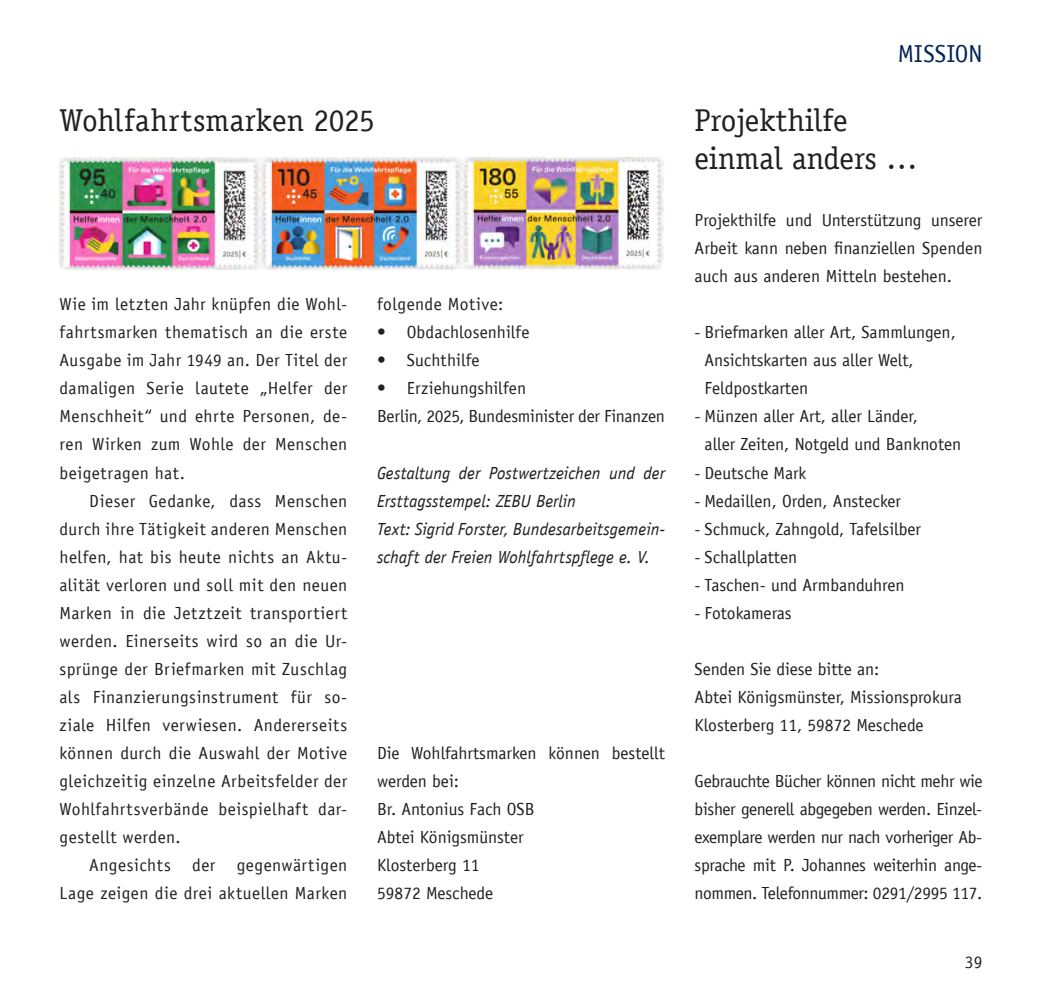
<style>
.page{position:relative;width:1042px;height:993px;background:#fff}
.page>*{position:absolute;margin:0;border:0;box-sizing:border-box;transform-origin:0 0}
.t1{font:31.5px/38.5px "Officina Serif LT";color:#231f20}
.t2{font:24.5px "Officina Sans LT";color:#002451}
.t3{font:17.5px/28px "Officina Sans LT";color:#231f20}
.t4{font:italic 17.5px/28px "Officina Sans LT";color:#231f20}
.t5{font:17.5px/28px "Officina Sans LT";letter-spacing:.025em;color:#231f20;text-align:right}
</style>
<div class="page">
<img style="left:60px;top:158px;width:604px;height:111px">
<h1 class="t1" style="left:60px;top:101px;width:317px">Wohlfahrtsmarken 2025</h1>
<p class="t3" style="left:60px;top:290px;width:289px;text-align:justify">Wie im letzten Jahr knüpfen die Wohl&shy;fahrtsmarken thematisch an die erste Ausgabe im Jahr 1949 an. Der Titel der damaligen Serie lautete „Helfer der Menschheit“ und ehrte Personen, de&shy;ren Wirken zum Wohle der Menschen beigetragen hat.</p>
<p class="t3" style="left:60px;top:486px;width:289px;text-align:justify;text-indent:30px">Dieser Gedanke, dass Menschen durch ihre Tätigkeit anderen Menschen helfen, hat bis heute nichts an Aktu&shy;alität verloren und soll mit den neuen Marken in die Jetztzeit transportiert werden. Einerseits wird so an die Ur&shy;sprünge der Briefmarken mit Zuschlag als Finanzierungsinstrument für so&shy;ziale Hilfen verwiesen. Andererseits können durch die Auswahl der Motive gleichzeitig einzelne Arbeitsfelder der Wohlfahrtsverbände beispielhaft dar&shy;gestellt werden.</p>
<p class="t5" style="left:60px;top:850px;width:289px">Angesichts der gegenwärtigen<br>Lage zeigen die drei aktuellen Marken</p>
<p class="t5" style="left:377px;top:290px;width:128px">folgende Motive:</p>
<p class="t3" style="left:377px;top:318px;width:154px">• Obdachlosenhilfe</p>
<p class="t3" style="left:377px;top:346px;width:104px">• Suchthilfe</p>
<p class="t3" style="left:377px;top:374px;width:289px">• Erziehungshilfen<br>Berlin, 2025, Bundesminister der Finanzen</p>
<p class="t4" style="left:377px;top:458px;width:289px">Gestaltung der Postwertzeichen und der Ersttagsstempel: ZEBU Berlin<br>Text: Sigrid Forster, Bundesarbeitsgemein&shy;schaft der Freien Wohlfahrtspflege e. V.</p>
<p class="t3" style="left:377px;top:738px;width:289px">Die Wohlfahrtsmarken können bestellt werden bei:<br>Br. Antonius Fach OSB<br>Abtei Königsmünster<br>Klosterberg 11<br>59872 Meschede</p>
<h2 class="t2" style="left:898px;top:40px;width:86px">MISSION</h2>
<h1 class="t1" style="left:694px;top:101px;width:224px">Projekthilfe einmal anders …</h1>
<p class="t3" style="left:694px;top:206px;width:289px;text-align:justify">Projekthilfe und Unterstützung unserer Arbeit kann neben finanziellen Spenden auch aus anderen Mitteln bestehen.</p>
<p class="t3" style="left:704px;top:318px;width:253px;text-indent:-10px">- Briefmarken aller Art, Sammlungen,<br>Ansichtskarten aus aller Welt,<br>Feldpostkarten</p>
<p class="t3" style="left:704px;top:402px;width:258px;text-indent:-10px">- Münzen aller Art, aller Länder,<br>aller Zeiten, Notgeld und Banknoten</p>
<p class="t3" style="left:694px;top:458px;width:113px">- Deutsche Mark</p>
<p class="t3" style="left:694px;top:486px;width:208px">- Medaillen, Orden, Anstecker</p>
<p class="t3" style="left:694px;top:514px;width:228px">- Schmuck, Zahngold, Tafelsilber</p>
<p class="t3" style="left:694px;top:542px;width:104px">- Schallplatten</p>
<p class="t3" style="left:694px;top:570px;width:211px">- Taschen- und Armbanduhren</p>
<p class="t3" style="left:694px;top:598px;width:99px">- Fotokameras</p>
<p class="t3" style="left:694px;top:654px;width:269px">Senden Sie diese bitte an:<br>Abtei Königsmünster, Missionsprokura<br>Klosterberg 11, 59872 Meschede</p>
<p class="t3" style="left:694px;top:766px;width:289px;text-align:justify">Gebrauchte Bücher können nicht mehr wie bisher generell abgegeben werden. Einzel&shy;exemplare werden nur nach vorheriger Ab&shy;sprache mit P. Johannes weiterhin ange&shy;nommen. Telefonnummer: 0291/2995 117.</p>
<p class="t3" style="left:965px;top:947px;width:19px">39</p>
</div>
